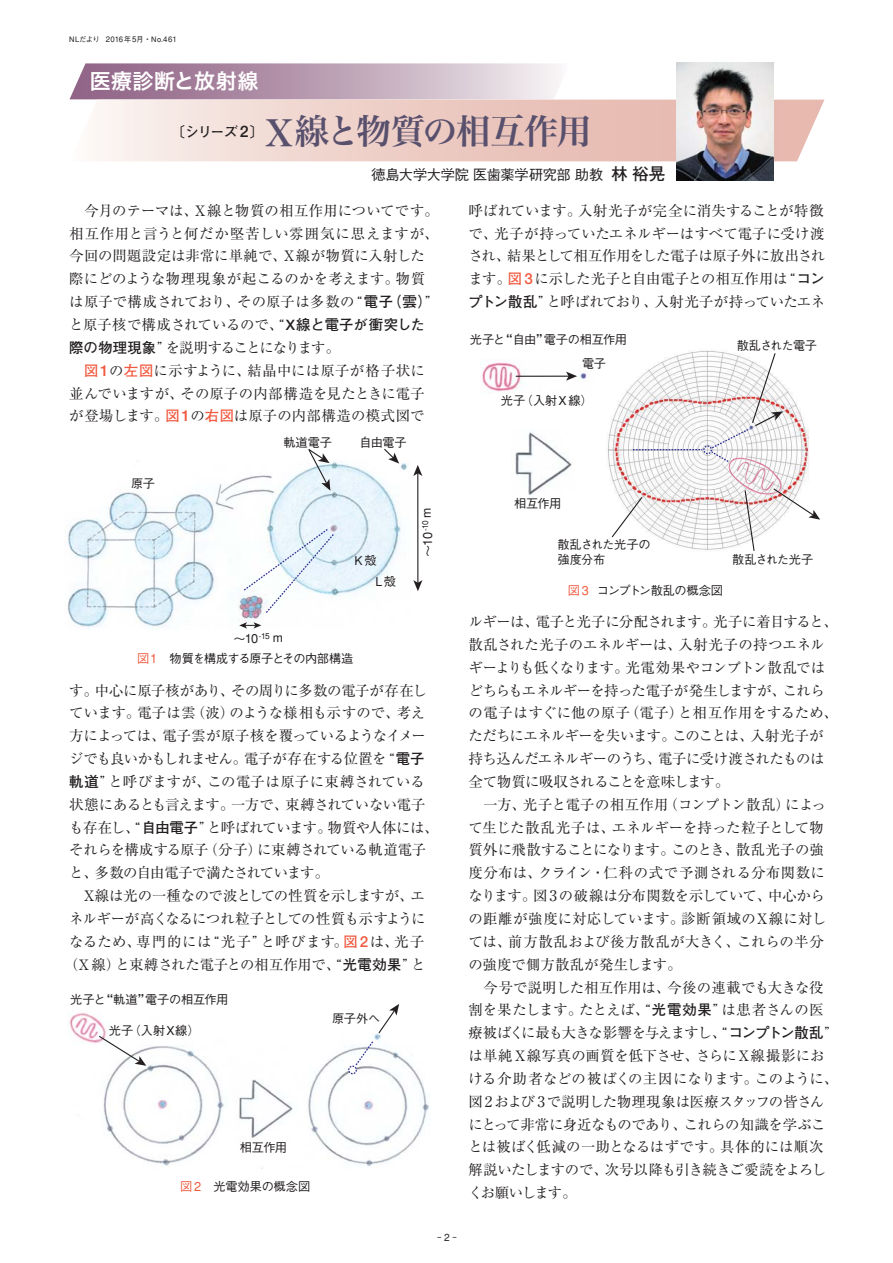
<style>
.page{position:relative;width:893px;height:1263px;background:#fff}
.page>*{position:absolute;margin:0;border:0;box-sizing:border-box;transform-origin:0 0}
.t1{font:34.5px "Hira Min Pro W6 90 msp RKSJ H";letter-spacing:-.035em;color:#58506d}
.t2{font:21px "Hira Kaku Pro W6 90 msp RKSJ H";letter-spacing:.025em;color:#fff}
.t3{font:14.4px/22.8px "Ryumin regular 90 msp RKSJ H";letter-spacing:-.01em;color:#231f20;text-align:justify}
.t4{font:14.4px/22.8px "Ryumin regular 90 msp RKSJ H";letter-spacing:.01em;color:#231f20}
.t5{font:14.4px "Ryumin regular 90 msp RKSJ H";letter-spacing:-.04em;color:#231f20}
.t6{font:14.4px "Ryumin regular 90 msp RKSJ H";letter-spacing:-.035em;color:#231f20}
.t7{font:14.4px "Ryumin regular 90 msp RKSJ H";letter-spacing:-.03em;color:#231f20}
.t8{font:14.4px "Ryumin regular 90 msp RKSJ H";letter-spacing:.05em;color:#231f20}
.t9{font:14.4px "Ryumin regular 90 msp RKSJ H";letter-spacing:.015em;color:#231f20}
.t10{font:14.4px "Ryumin regular 90 msp RKSJ H";letter-spacing:-.055em;color:#231f20}
.t11{font:14.25px "Gothic BBB Medium 90 msp RKSJ H";letter-spacing:-.015em;color:#231f20}
.t12{font:13.8px "Futo Go B101 Bold 90 msp RKSJ H";color:#231f20}
.t13{font:12.15px/21.1px "Gothic BBB Medium 90 msp RKSJ H";letter-spacing:-.025em;color:#231f20}
.t14{font:12.15px "Gothic BBB Medium 90 msp RKSJ H";letter-spacing:-.055em;color:#231f20}
.t15{font:12.15px "Gothic BBB Medium 90 msp RKSJ H";letter-spacing:-.06em;color:#231f20}
.t16{font:12.15px "Gothic BBB Medium 90 msp RKSJ H";letter-spacing:-.065em;color:#231f20}
.t17{font:9.75px "Gothic BBB Medium 90 msp RKSJ H";color:#231f20}
.t18{font:7.5px "Gothic BBB Medium 90 msp RKSJ H";color:#231f20}
.s1{font-size:7.8px}
.s2{font-size:15.9px}
.s3{font-size:36.15px}
.s4{font-family:"Futo Go B101 Bold 90 msp RKSJ H";font-size:16.5px}
.s5{font-family:"Futo Go B101 Bold 90 msp RKSJ H"}
.s6{font-family:"Futo Go B101 Bold 90 msp RKSJ H";color:#f15a40}
.s7{font-family:"Futo Go B101 Bold 90 msp RKSJ H";font-size:15.15px;color:#f15a40}
.s8{font-size:12.9px}
.s9{color:#f15a40}
.s10{font-size:12.9px;color:#f15a40}
.s11{font-size:15.15px}
.s12{font-size:10.2px}
</style>
<div class="page">
<img style="left:610px;top:350px;width:199px;height:188px">
<img style="left:728px;top:426px;width:54px;height:69px">
<img style="left:67px;top:479px;width:175px;height:150px">
<img style="left:69px;top:1013px;width:360px;height:156px">
<svg style="left:70px;top:63px;width:489px;height:36px;background:#bea4b7"></svg>
<svg style="left:94px;top:100px;width:730px;height:61px;background:#eed1ca"></svg>
<img style="left:677px;top:63px;width:96px;height:118px">
<img style="left:481px;top:362px;width:106px;height:30px">
<hr style="left:516px;top:376px;width:53px;height:1px;background:#231f20">
<svg style="left:566px;top:372px;width:11px;height:9px"></svg>
<svg style="left:239px;top:622px;width:3px;height:7px"></svg>
<svg style="left:98px;top:1035px;width:48px;height:31px"></svg>
<svg style="left:772px;top:487px;width:48px;height:33px"></svg>
<svg style="left:750px;top:489px;width:5px;height:62px"></svg>
<svg style="left:751px;top:352px;width:32px;height:75px"></svg>
<div style="left:349px;top:1066px;width:7px;height:8px;background:#fff;border-radius:50%"></div>
<div style="left:348px;top:1066px;width:9px;height:8px;border:1px dashed #2e3092;border-radius:50%"></div>
<svg style="left:242px;top:428px;width:508px;height:639px"></svg>
<p class="t18" style="left:69px;top:37px;width:109px">NLだより　<span class="s1">2016</span>年<span class="s1">5</span>月・No.<span class="s1">461</span></p>
<h2 class="t2" style="left:90px;top:74px;width:170px">医療診断と放射線</h2>
<p class="t12" style="left:172px;top:127px;width:93px">〔シリーズ<span class="s2">2</span>〕</p>
<h1 class="t1" style="left:265px;top:118px;width:328px"><span class="s3">X</span>線と物質の相互作用</h1>
<p class="t11" style="left:371px;top:169px;width:295px">徳島大学大学院 医歯薬学研究部 助教<span class="s4">林 裕晃</span></p>
<p class="t4" style="left:69px;top:201px;width:371px">　今月のテーマは、X線と物質の相互作用についてです。相互作用と言うと何だか堅苦しい雰囲気に思えますが、今回の問題設定は非常に単純で、X線が物質に入射した際にどのような物理現象が起こるのかを考えます。物質は原子で構成されており、その原子は多数の“<span class="s5">電子（雲）</span>”と原子核で構成されているので、“<span class="s5">X線と電子が衝突した際の物理現象</span>”を説明することになります。</p>
<p class="t3" style="left:69px;top:361px;width:357px;text-indent:15px"><span class="s6">図</span><span class="s7">1</span>の<span class="s6">左図</span>に示すように、結晶中には原子が格子状に並んでいますが、その原子の内部構造を見たときに電子が登場します。<span class="s6">図</span><span class="s7">1</span>の<span class="s6">右図</span>は原子の内部構造の模式図で</p>
<p class="t3" style="left:468px;top:201px;width:358px">呼ばれています。入射光子が完全に消失することが特徴で、光子が持っていたエネルギーはすべて電子に受け渡され、結果として相互作用をした電子は原子外に放出されます。<span class="s6">図</span> <span class="s7">3</span>に示した光子と自由電子との相互作用は“<span class="s5">コンプトン散乱</span>”と呼ばれており、入射光子が持っていたエネ</p>
<p class="t13" style="left:470px;top:330px;width:159px">光子と“自由”電子の相互作用</p>
<p class="t16" style="left:737px;top:341px;width:82px">散乱された電子</p>
<p class="t13" style="left:582px;top:355px;width:26px">電子</p>
<p class="t13" style="left:501px;top:391px;width:93px">光子（入射X 線）</p>
<p class="t13" style="left:131px;top:475px;width:25px">原子</p>
<p class="t13" style="left:283px;top:433px;width:50px">軌道電子</p>
<p class="t13" style="left:359px;top:433px;width:49px">自由電子</p>
<p class="t13" style="left:375px;top:552px;width:22px;text-indent:-21px">K殻<br>L殻</p>
<p class="t13" style="left:418px;top:557px;width:51px;rotate:-90deg">～<span class="s8">10</span><sup>-</sup><sup>10</sup> m</p>
<p class="t13" style="left:234px;top:629px;width:51px">～<span class="s8">10</span><sup>-</sup><sup>15</sup> m</p>
<p class="t14" style="left:137px;top:654px;width:218px"><span class="s9">図</span><span class="s10">1</span>　物質を構成する原子とその内部構造</p>
<p class="t3" style="left:69px;top:681px;width:359px">す。中心に原子核があり、その周りに多数の電子が存在し</p>
<p class="t3" style="left:69px;top:704px;width:358px">ています。電子は雲（波）のような様相も示すので、考え</p>
<p class="t3" style="left:69px;top:726px;width:358px">方によっては、電子雲が原子核を覆っているようなイメー</p>
<p class="t6" style="left:69px;top:753px;width:357px">ジでも良いかもしれません。電子が存在する位置を“<span class="s5">電子</span></p>
<p class="t9" style="left:69px;top:776px;width:357px"><span class="s5">軌道</span>”と呼びますが、この電子は原子に束縛されている</p>
<p class="t7" style="left:69px;top:799px;width:358px">状態にあるとも言えます。一方で、束縛されていない電子</p>
<p class="t5" style="left:69px;top:822px;width:371px">も存在し、“<span class="s5">自由電子</span>”と呼ばれています。物質や人体には、</p>
<p class="t3" style="left:69px;top:841px;width:358px">それらを構成する原子（分子）に束縛されている軌道電子</p>
<p class="t10" style="left:69px;top:867px;width:262px">と、多数の自由電子で満たされています。</p>
<p class="t3" style="left:69px;top:886px;width:357px">　X線は光の一種なので波としての性質を示しますが、エ</p>
<p class="t5" style="left:69px;top:913px;width:358px">ネルギーが高くなるにつれ粒子としての性質も示すように</p>
<p class="t8" style="left:69px;top:936px;width:357px">なるため、専門的には“光子”と呼びます。<span class="s6">図</span><span class="s7">2</span>は、光子</p>
<p class="t3" style="left:64px;top:955px;width:363px">（X 線）と束縛された電子との相互作用で、“<span class="s5">光電効果</span>”と</p>
<p class="t13" style="left:70px;top:990px;width:160px">光子と“軌道”電子の相互作用</p>
<p class="t13" style="left:109px;top:1021px;width:92px">光子（入射X線）</p>
<p class="t13" style="left:332px;top:1010px;width:50px">原子外へ</p>
<p class="t13" style="left:240px;top:1139px;width:49px">相互作用</p>
<p class="t13" style="left:180px;top:1177px;width:132px"><span class="s9">図</span><span class="s10">2</span>　光電効果の概念図</p>
<p class="t13" style="left:514px;top:494px;width:49px">相互作用</p>
<p class="t13" style="left:557px;top:539px;width:95px;line-height:14.9px">散乱された光子の強度分布</p>
<p class="t13" style="left:568px;top:581px;width:157px"><span class="s9">図</span> <span class="s10">3</span> コンプトン散乱の概念図</p>
<p class="t15" style="left:732px;top:555px;width:83px">散乱された光子</p>
<p class="t3" style="left:468px;top:612px;width:371px;text-align:left">ルギーは、電子と光子に分配されます。光子に着目すると、散乱された光子のエネルギーは、入射光子の持つエネルギーよりも低くなります。光電効果やコンプトン散乱ではどちらもエネルギーを持った電子が発生しますが、これらの電子はすぐに他の原子（電子）と相互作用をするため、ただちにエネルギーを失います。このことは、入射光子が持ち込んだエネルギーのうち、電子に受け渡されたものは全て物質に吸収されることを意味します。<br>　一方、光子と電子の相互作用（コンプトン散乱）によって生じた散乱光子は、エネルギーを持った粒子として物質外に飛散することになります。このとき、散乱光子の強度分布は、クライン・仁科の式で予測される分布関数になります。図<span class="s11">3</span>の破線は分布関数を示していて、中心からの距離が強度に対応しています。診断領域のX線に対しては、前方散乱および後方散乱が大きく、これらの半分の強度で側方散乱が発生します。<br>　今号で説明した相互作用は、今後の連載でも大きな役割を果たします。たとえば、“<span class="s5">光電効果</span>”は患者さんの医療被ばくに最も大きな影響を与えますし、“<span class="s5">コンプトン散乱</span>”は単純 X線写真の画質を低下させ、さらにX線撮影における介助者などの被ばくの主因になります。このように、図<span class="s11">2</span>および <span class="s11">3</span>で説明した物理現象は医療スタッフの皆さんにとって非常に身近なものであり、これらの知識を学ぶことは被ばく低減の一助となるはずです。具体的には順次解説いたしますので、次号以降も引き続きご愛読をよろしくお願いします。</p>
<p class="t17" style="left:434px;top:1234px;width:27px">‐<span class="s12">2</span>‐</p>
</div>
